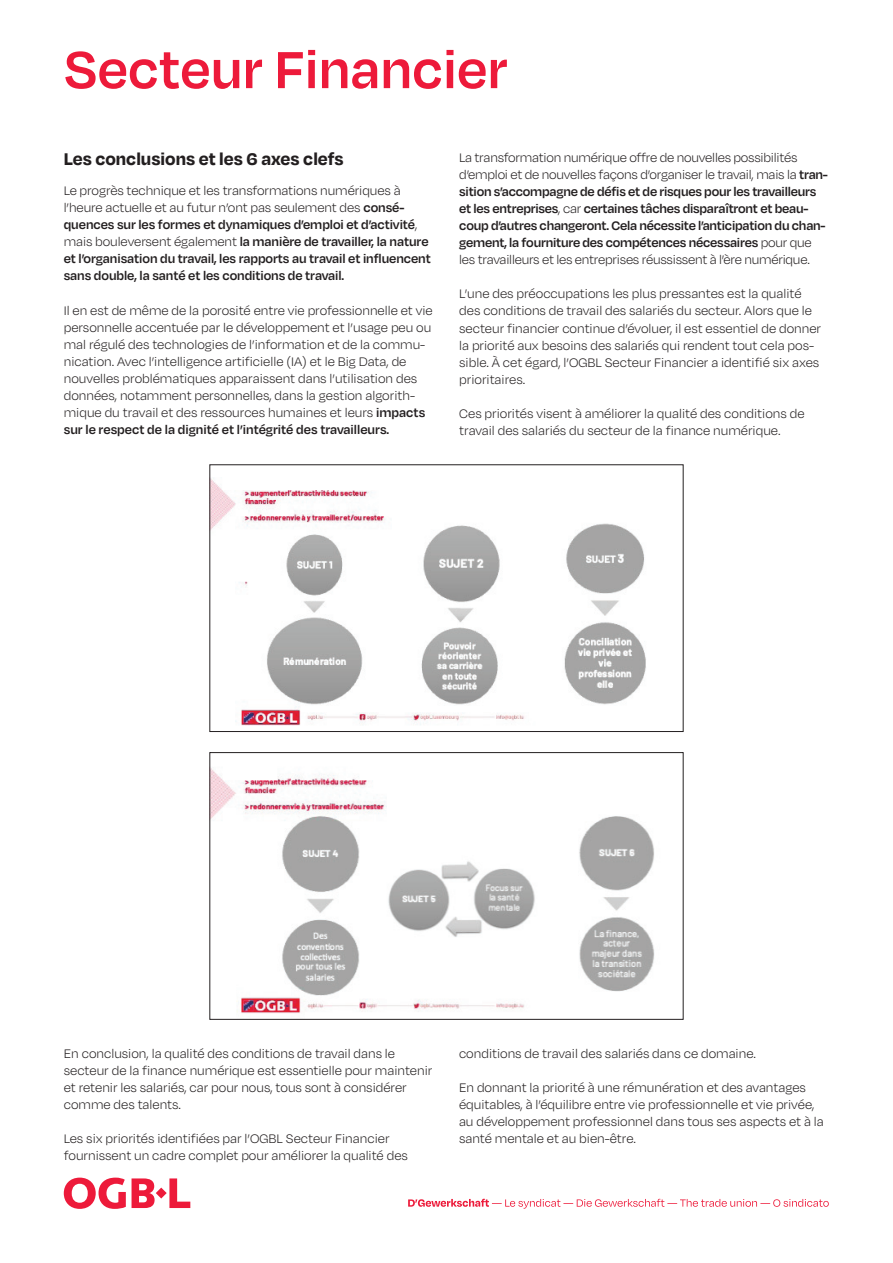
<style>
.page{position:relative;width:893px;height:1263px;background:#fff}
.page>*{position:absolute;margin:0;border:0;box-sizing:border-box;transform-origin:0 0}
.t1{font:600 60px "Degular";color:#ed1a3a}
.t2{font:700 19.5px "Degular";color:#231f20}
.t3{font:300 14.25px/17.1px "Degular";color:#231f20}
.t4{font:600 14.25px/17.1px "Degular";letter-spacing:-.015em;color:#231f20}
.s1{font-weight:300}
.s2{font-weight:600}
</style>
<div class="page">
<svg style="left:64px;top:1177px;width:62px;height:32px"></svg>
<svg style="left:132px;top:1178px;width:58px;height:30px"></svg>
<svg style="left:408px;top:1199px;width:421px;height:10px"></svg>
<img style="left:212px;top:480px;width:434px;height:246px">
<div style="left:210px;top:465px;width:473px;height:267px;border:1px solid #231f20"></div>
<img style="left:212px;top:770px;width:443px;height:243px">
<div style="left:210px;top:752px;width:473px;height:267px;border:1px solid #231f20"></div>
<h1 class="t1" style="left:64px;top:32px;width:446px">Secteur Financier</h1>
<h2 class="t2" style="left:64px;top:147px;width:281px">Les conclusions et les 6 axes clefs</h2>
<p class="t4" style="left:64px;top:181px;width:369px"><span class="s1">Le progrès technique et les transformations numériques à l’heure actuelle et au futur n’ont pas seulement des</span> consé&shy;quences sur les formes et dynamiques d’emploi et d’activité<span class="s1">, mais bouleversent également</span> la manière de travailler, la nature et l’organisation du travail, les rapports au travail et influencent sans double, la santé et les conditions de travail.</p>
<p class="t3" style="left:64px;top:301px;width:370px">Il en est de même de la porosité entre vie professionnelle et vie personnelle accentuée par le développement et l’usage peu ou mal régulé des technologies de l’information et de la commu&shy;nication. Avec l’intelligence artificielle (IA) et le Big Data, de nouvelles problématiques apparaissent dans l’utilisation des données, notamment personnelles, dans la gestion algorith&shy;mique du travail et des ressources humaines et leurs <span class="s2">impacts sur le respect de la dignité et l’intégrité des travailleurs.</span></p>
<p class="t4" style="left:459px;top:148px;width:370px"><span class="s1">La transformation numérique offre de nouvelles possibilités d’emploi et de nouvelles façons d’organiser le travail, mais la</span> tran&shy;sition s’accompagne de défis et de risques pour les travailleurs et les entreprises<span class="s1">, car</span> certaines tâches disparaîtront et beau&shy;coup d’autres changeront. Cela nécessite l’anticipation du chan&shy;gement, la fourniture des compétences nécessaires <span class="s1">pour que les travailleurs et les entreprises réussissent à l’ère numérique.</span></p>
<p class="t3" style="left:459px;top:285px;width:363px">L’une des préoccupations les plus pressantes est la qualité des conditions de travail des salariés du secteur. Alors que le secteur financier continue d’évoluer, il est essentiel de donner la priorité aux besoins des salariés qui rendent tout cela pos&shy;sible. À cet égard, l’OGBL Secteur Financier a identifié six axes prioritaires.</p>
<p class="t3" style="left:459px;top:404px;width:347px">Ces priorités visent à améliorer la qualité des conditions de travail des salariés du secteur de la finance numérique.</p>
<p class="t3" style="left:64px;top:1044px;width:370px">En conclusion, la qualité des conditions de travail dans le secteur de la finance numérique est essentielle pour maintenir et retenir les salariés, car pour nous, tous sont à considérer comme des talents.</p>
<p class="t3" style="left:64px;top:1129px;width:346px">Les six priorités identifiées par l’OGBL Secteur Financier fournissent un cadre complet pour améliorer la qualité des</p>
<p class="t3" style="left:459px;top:1044px;width:298px">conditions de travail des salariés dans ce domaine.</p>
<p class="t3" style="left:459px;top:1078px;width:366px">En donnant la priorité à une rémunération et des avantages équitables, à l’équilibre entre vie professionnelle et vie privée, au développement professionnel dans tous ses aspects et à la santé mentale et au bien-être.</p>
</div>
